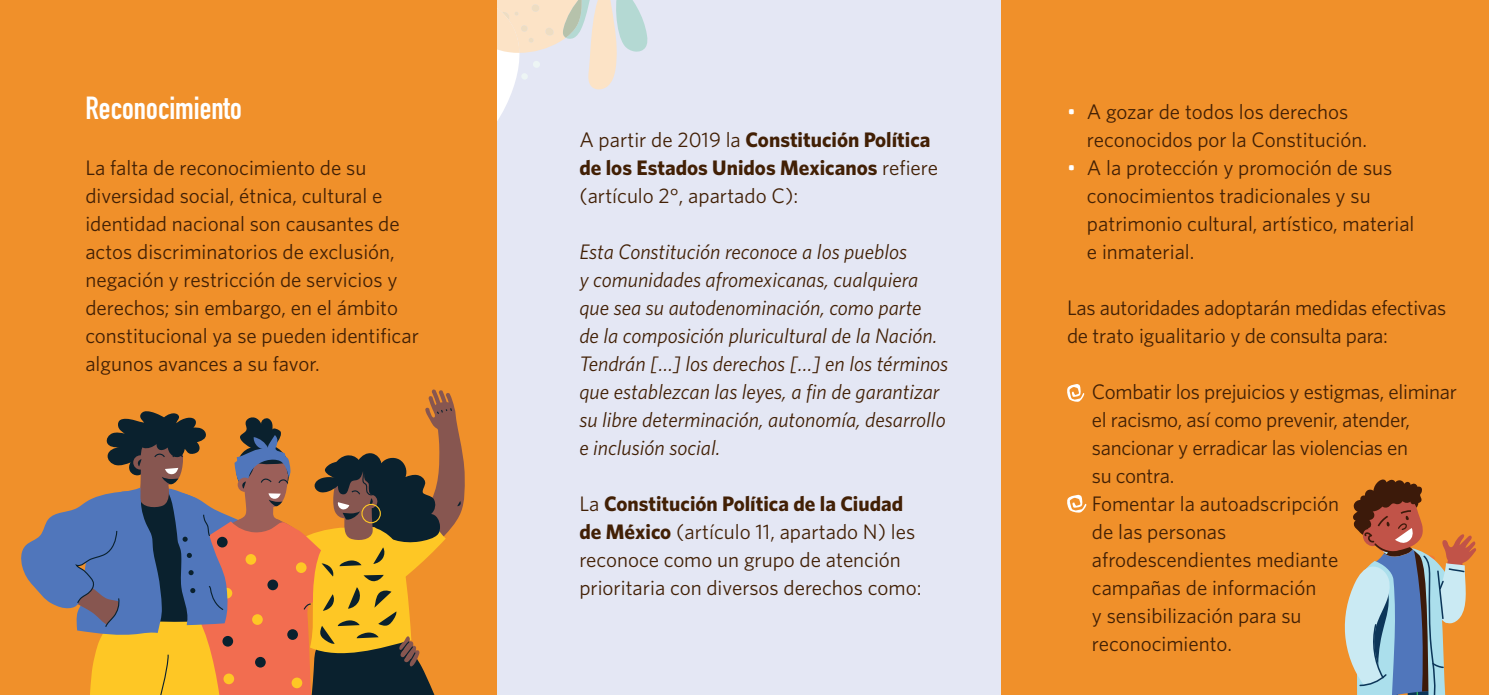
<style>
.page{position:relative;width:1489px;height:695px;background:#fff}
.page>*{position:absolute;margin:0;border:0;box-sizing:border-box;transform-origin:0 0}
.Titulo{font:700 31.5px "DIN Condensed";color:#fff}
.Texto_S_S{font:21px/28px "Whitney";color:#422005}
.Texto_S_S-2{font:italic 21px/28px "Whitney";color:#422005}
.Texto_S_S-3{font:700 21px/28px "Whitney";color:#422005}
.s1{font-weight:400}
.s2{font-weight:700}
.s3{color:#fff}
</style>
<div class="page">
<div style="left:496px;top:0;width:506px;height:694px;background:#e4e7f4"></div>
<svg style="left:496px;top:0;width:151px;height:174px"></svg>
<div style="left:0;top:0;width:496px;height:694px;background:#f0902a"></div>
<div style="left:1001px;top:0;width:487px;height:694px;background:#f0902a"></div>
<svg style="left:1344px;top:479px;width:132px;height:215px"></svg>
<svg style="left:1067px;top:384px;width:17px;height:18px"></svg>
<svg style="left:1067px;top:494px;width:19px;height:19px"></svg>
<svg style="left:21px;top:389px;width:444px;height:305px"></svg>
<p class="Titulo" style="left:85px;top:87px;width:158px">Reconocimiento</p>
<p class="Texto_S_S" style="left:85px;top:153px;width:335px">La falta de reconocimiento de su diversidad social, étnica, cultural e identidad nacional son causantes de actos discriminatorios de exclusión, negación y restricción de servicios y derechos; sin embargo, en el ámbito constitucional ya se pueden identificar algunos avances a su favor.</p>
<p class="Texto_S_S-3" style="left:579px;top:125px;width:360px"><span class="s1">A partir de 2019 la</span> Constitución Política de los Estados Unidos Mexicanos <span class="s1">refiere (artículo 2°, apartado C):</span></p>
<p class="Texto_S_S-2" style="left:579px;top:237px;width:370px">Esta Constitución reconoce a los pueblos<br>y comunidades afromexicanas, cualquiera que sea su autodenominación, como parte<br>de la composición pluricultural de la Nación.<br>Tendrán […] los derechos […] en los términos que establezcan las leyes, a fin de garantizar su libre determinación, autonomía, desarrollo e inclusión social.</p>
<p class="Texto_S_S" style="left:579px;top:489px;width:343px">La <span class="s2">Constitución Política de la Ciudad de México</span> (artículo 11, apartado N) les reconoce como un grupo de atención prioritaria con diversos derechos como:</p>
<p class="Texto_S_S" style="left:1086px;top:97px;width:281px;text-indent:-20px"><span class="s3">•</span> A gozar de todos los derechos reconocidos por la Constitución.</p>
<p class="Texto_S_S" style="left:1086px;top:153px;width:329px;text-indent:-20px"><span class="s3">•</span> A la protección y promoción de sus conocimientos tradicionales y su patrimonio cultural, artístico, material e inmaterial.</p>
<p class="Texto_S_S" style="left:1067px;top:293px;width:381px">Las autoridades adoptarán medidas efectivas de trato igualitario y de consulta para:</p>
<p class="Texto_S_S" style="left:1091px;top:377px;width:366px">Combatir los prejuicios y estigmas, eliminar el racismo, así como prevenir, atender, sancionar y erradicar las violencias en<br>su contra.</p>
<p class="Texto_S_S" style="left:1091px;top:489px;width:249px">Fomentar la autoadscripción de las personas afrodescendientes mediante campañas de información<br>y sensibilización para su reconocimiento.</p>
</div>
